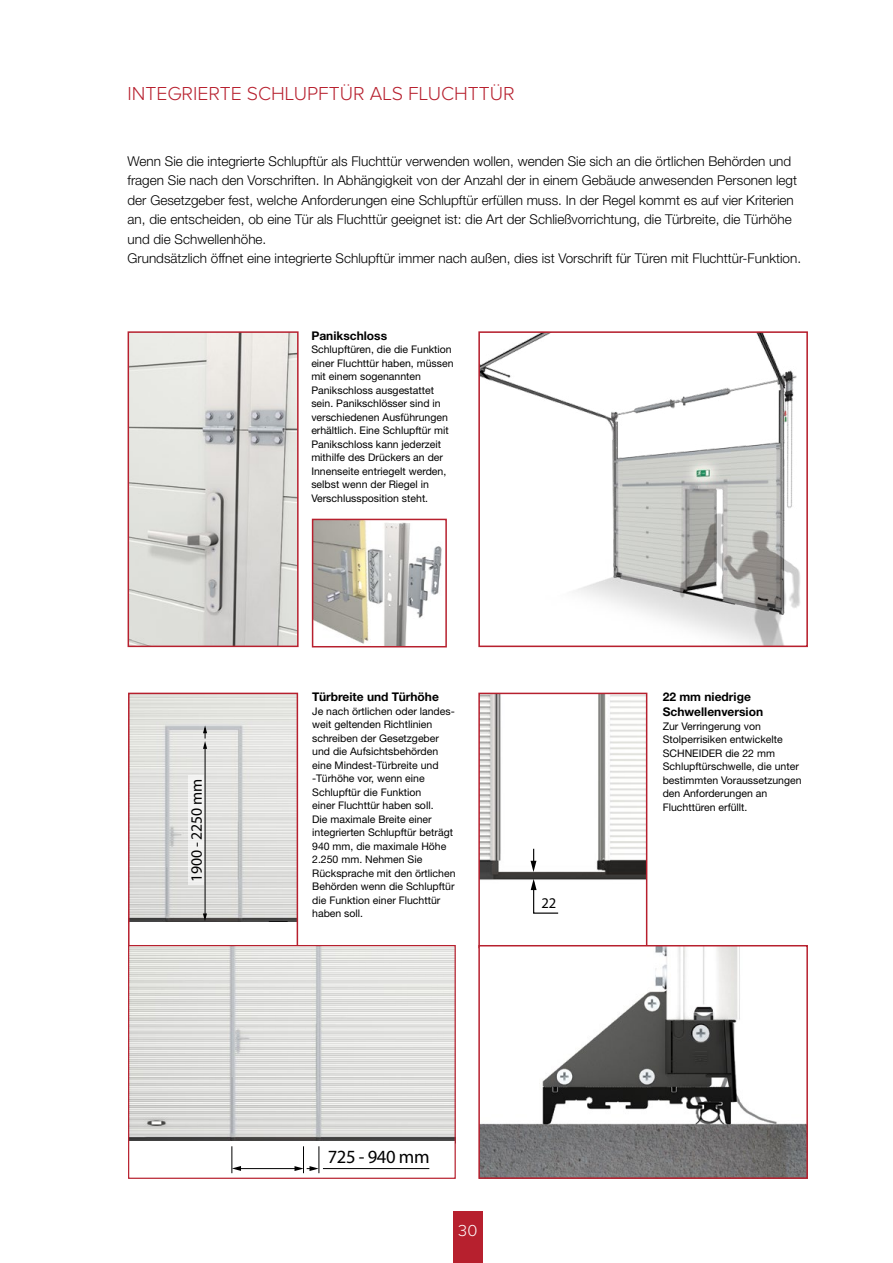
<style>
.page{position:relative;width:893px;height:1263px;background:#fff}
.page>*{position:absolute;margin:0;border:0;box-sizing:border-box;transform-origin:0 0}
.t1{font:300 19.5px "Proxima Nova A";color:#b7202e}
.t2{font:18.75px "Myriad Pro";letter-spacing:-.02em;color:#000}
.t3{font:300 16.5px "Proxima Nova A";color:#fff}
.t4{font:15.75px "Myriad Pro";letter-spacing:-.015em;color:#000}
.t5{font:14.85px "Myriad Pro";color:#000}
.t6{font:300 13.5px/19.5px "Helvetica Neue LT Std";color:#000}
.t7{font:700 12px/15px "Helvetica Neue LT Std";color:#000}
.t8{font:10.5px/13.5px "Helvetica Neue LT Std";color:#000}
</style>
<div class="page">
<div style="left:453px;top:1211px;width:30px;height:52px;background:#b7202e"></div>
<img style="left:131px;top:334px;width:165px;height:310px">
<div style="left:128px;top:331px;width:171px;height:316px;border:2px solid #b7202e"></div>
<img style="left:481px;top:696px;width:163px;height:194px">
<svg style="left:531px;top:879px;width:28px;height:35px"></svg>
<svg style="left:530px;top:849px;width:6px;height:23px"></svg>
<div style="left:478px;top:693px;width:169px;height:255px;border:2px solid #b7202e"></div>
<img style="left:131px;top:696px;width:164px;height:225px">
<svg style="left:203px;top:725px;width:4px;height:196px"></svg>
<div style="left:189px;top:775px;width:15px;height:110px;background:#f2f2f1"></div>
<div style="left:128px;top:693px;width:170px;height:255px;border:2px solid #b7202e"></div>
<img style="left:481px;top:948px;width:324px;height:228px">
<div style="left:478px;top:945px;width:330px;height:234px;border:2px solid #b7202e"></div>
<img style="left:130px;top:947px;width:324px;height:227px">
<div style="left:129px;top:1141px;width:326px;height:22px;background:#fff"></div>
<svg style="left:232px;top:1146px;width:198px;height:27px"></svg>
<div style="left:128px;top:945px;width:328px;height:234px;border:1px solid #b7202e"></div>
<img style="left:314px;top:521px;width:128px;height:124px">
<div style="left:312px;top:519px;width:135px;height:128px;border:1px solid #b7202e"></div>
<img style="left:481px;top:334px;width:319px;height:310px">
<div style="left:478px;top:331px;width:330px;height:316px;border:2px solid #b7202e"></div>
<h1 class="t1" style="left:128px;top:83px;width:389px">I NTEGRIERTE SCHLUPFTÜR ALS FLUCHTTÜR</h1>
<p class="t6" style="left:128px;top:151px;width:675px">Wenn Sie die integrierte Schlupftür als Fluchttür verwenden wollen, wenden Sie sich an die örtlichen Behörden und fragen Sie nach den Vorschriften. In Abhängigkeit von der Anzahl der in einem Gebäude anwesenden Personen legt der Gesetzgeber fest, welche Anforderungen eine Schlupftür erfüllen muss. In der Regel kommt es auf vier Kriterien an, die entscheiden, ob eine Tür als Fluchttür geeignet ist: die Art der Schließvorrichtung, die Türbreite, die Türhöhe und die Schwellenhöhe.<br>Grundsätzlich öffnet eine integrierte Schlupftür immer nach außen, dies ist Vorschrift für Türen mit Fluchttür-Funktion.</p>
<h3 class="t4" style="left:187px;top:882px;width:104px;rotate:-90deg">1900 - 2250 mm</h3>
<p class="t7" style="left:311px;top:328px;width:77px">Panikschloss</p>
<p class="t8" style="left:311px;top:343px;width:144px">Schlupftüren, die die Funktion einer Fluchttür haben, müssen mit einem sogenannten<br>Panikschloss ausgestattet sein. Panikschlösser sind in verschiedenen Ausführungen erhältlich. Eine Schlupftür mit<br>Panikschloss kann jederzeit mithilfe des Drückers an der<br>Innenseite entriegelt werden, selbst wenn der Riegel in<br>Verschlussposition steht.</p>
<p class="t7" style="left:312px;top:689px;width:128px">Türbreite und Türhöhe</p>
<p class="t8" style="left:312px;top:704px;width:145px">Je nach örtlichen oder landes&shy;weit geltenden Richtlinien schreiben der Gesetzgeber und die Aufsichtsbehörden eine Mindest-Türbreite und -Türhöhe vor, wenn eine<br>Schlupftür die Funktion<br>einer Fluchttür haben soll.<br>Die maximale Breite einer integrierten Schlupftür beträgt<br>940 mm, die maximale Höhe<br>2.250 mm. Nehmen Sie<br>Rücksprache mit den örtlichen<br>Behörden wenn die Schlupftür die Funktion einer Fluchttür haben soll.</p>
<h3 class="t5" style="left:541px;top:894px;width:16px">22</h3>
<h2 class="t2" style="left:328px;top:1145px;width:103px">725 - 940 mm</h2>
<h3 class="t3" style="left:458px;top:1221px;width:21px">30</h3>
<p class="t7" style="left:663px;top:689px;width:102px">22 mm niedrige<br>Schwellenversion</p>
<p class="t8" style="left:663px;top:719px;width:140px">Zur Verringerung von<br>Stolperrisiken entwickelte<br>SCHNEIDER die 22 mm<br>Schlupftürschwelle, die unter bestimmten Voraussetzungen den Anforderungen an<br>Fluchttüren erfüllt.</p>
</div>
